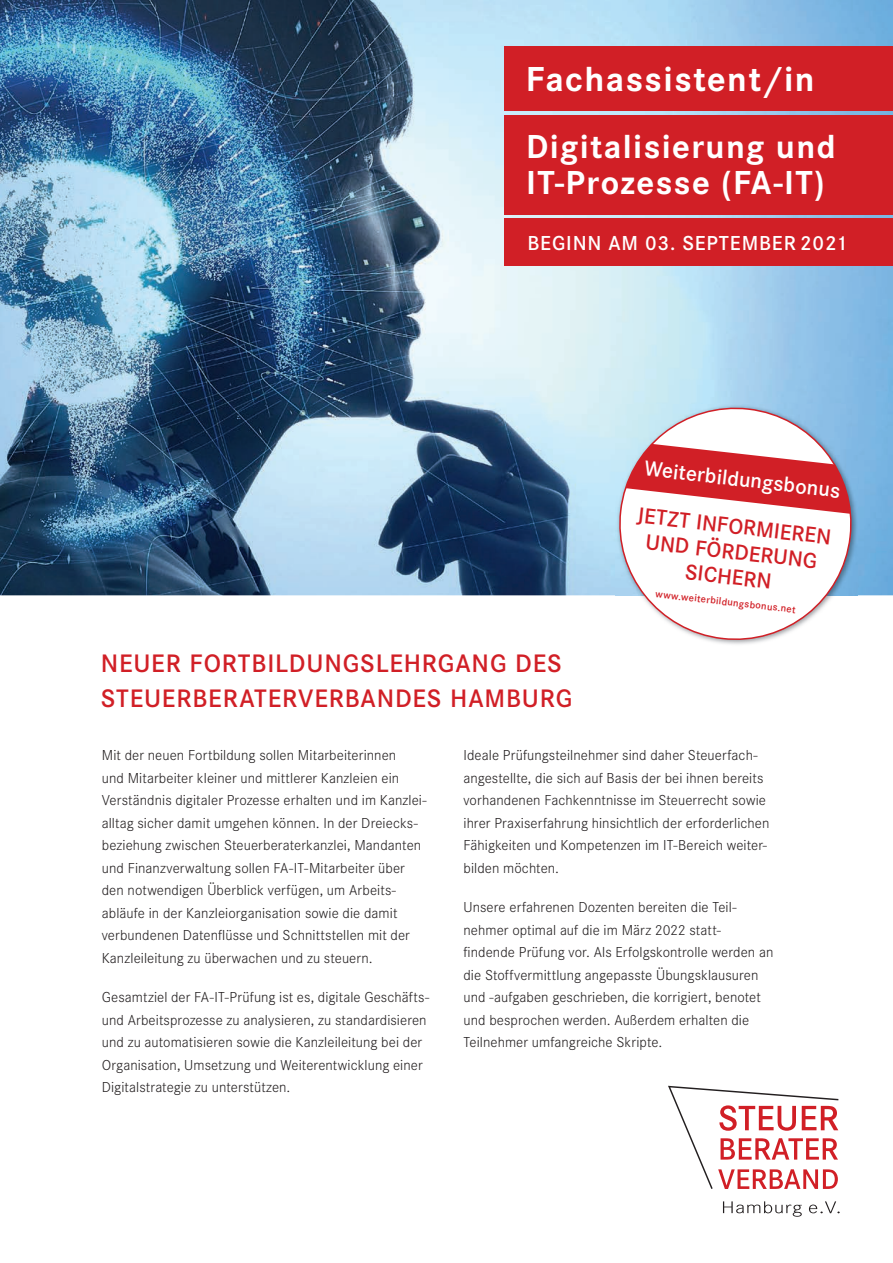
<style>
.page{position:relative;width:893px;height:1263px;background:#fff}
.page>*{position:absolute;margin:0;border:0;box-sizing:border-box;transform-origin:0 0}
.t1{font:700 41.25px "Corporate S";letter-spacing:.04em;color:#fff}
.t2{font:700 34.5px/36px "Corporate S";letter-spacing:.04em;color:#fff}
.t3{font:600 26.25px/34.5px "Corporate S";letter-spacing:.03em;color:#d11f26}
.t4{font:600 22.5px/25.5px "Corporate S";color:#d11f26;text-align:center}
.t5{font:600 22.05px "Corporate S";color:#fff}
.t6{font:600 21px "Corporate S";letter-spacing:.04em;color:#fff}
.t7{font:300 15px/22.5px "Corporate S";letter-spacing:.005em;color:#231f20}
.t8{font:600 10.5px "Corporate S";color:#d11f26}
</style>
<div class="page">
<svg style="left:723px;top:1201px;width:117px;height:16px"></svg>
<svg style="left:668px;top:1086px;width:170px;height:103px"></svg>
<img style="left:0;top:0;width:893px;height:595px">
<div style="left:504px;top:47px;width:389px;height:64px;background:#d11f26"></div>
<div style="left:504px;top:115px;width:389px;height:100px;background:#d11f26"></div>
<div style="left:504px;top:218px;width:389px;height:48px;background:#d11f26"></div>
<svg style="left:613px;top:401px;width:245px;height:244px"></svg>
<h1 class="t1" style="left:526px;top:55px;width:332px">Fachassistent/in</h1>
<h2 class="t2" style="left:526px;top:130px;width:311px">Digitalisierung und<br>IT-Prozesse (FA-IT)</h2>
<h3 class="t6" style="left:527px;top:231px;width:321px">BEGINN AM 03. SEPTEMBER 2021</h3>
<h3 class="t5" style="left:646px;top:455px;width:199px;rotate:7deg">Weiterbildungsbonus</h3>
<h3 class="t4" style="left:638px;top:503px;width:197px;rotate:6deg">JETZT INFORMIEREN<br>UND FÖRDERUNG<br>SICHERN</h3>
<h3 class="t3" style="left:101px;top:646px;width:473px">NEUER FORTBILDUNGSLEHRGANG DES<br>STEUERBERATERVERBANDES HAMBURG</h3>
<p class="t8" style="left:656px;top:588px;width:143px;rotate:6deg">www.weiterbildungs bonus.net</p>
<p class="t7" style="left:102px;top:744px;width:326px">Mit der neuen Fortbildung sollen Mitarbeiterinnen<br>und Mitarbeiter kleiner und mittlerer Kanzleien ein Verständnis digitaler Prozesse erhalten und im Kanzlei&shy;alltag sicher damit umgehen können. In der Dreiecks&shy;beziehung zwischen Steuerberaterkanzlei, Mandanten und Finanzverwaltung sollen FA-IT-Mitarbeiter über den notwendigen Überblick verfügen, um Arbeits&shy;abläufe in der Kanzleiorganisation sowie die damit verbundenen Datenflüsse und Schnittstellen mit der Kanzleileitung zu überwachen und zu steuern.</p>
<p class="t7" style="left:102px;top:986px;width:329px">Gesamtziel der FA-IT-Prüfung ist es, digitale Geschäfts&shy;und Arbeitsprozesse zu analysieren, zu standardisieren und zu automatisieren sowie die Kanzleileitung bei der Organisation, Umsetzung und Weiterentwicklung einer Digitalstrategie zu unterstützen.</p>
<p class="t7" style="left:463px;top:744px;width:308px">Ideale Prüfungsteilnehmer sind daher Steuerfach&shy;angestellte, die sich auf Basis der bei ihnen bereits vorhandenen Fachkenntnisse im Steuerrecht sowie ihrer Praxiserfahrung hinsichtlich der erforderlichen Fähigkeiten und Kompetenzen im IT-Bereich weiter&shy;bilden möchten.</p>
<p class="t7" style="left:463px;top:896px;width:311px">Unsere erfahrenen Dozenten bereiten die Teil&shy;nehmer optimal auf die im März 2022 statt&shy;findende Prüfung vor. Als Erfolgskontrolle werden an die Stoffvermittlung angepasste Übungsklausuren und -aufgaben geschrieben, die korrigiert, benotet und besprochen werden. Außerdem erhalten die Teilnehmer umfangreiche Skripte.</p>
</div>
